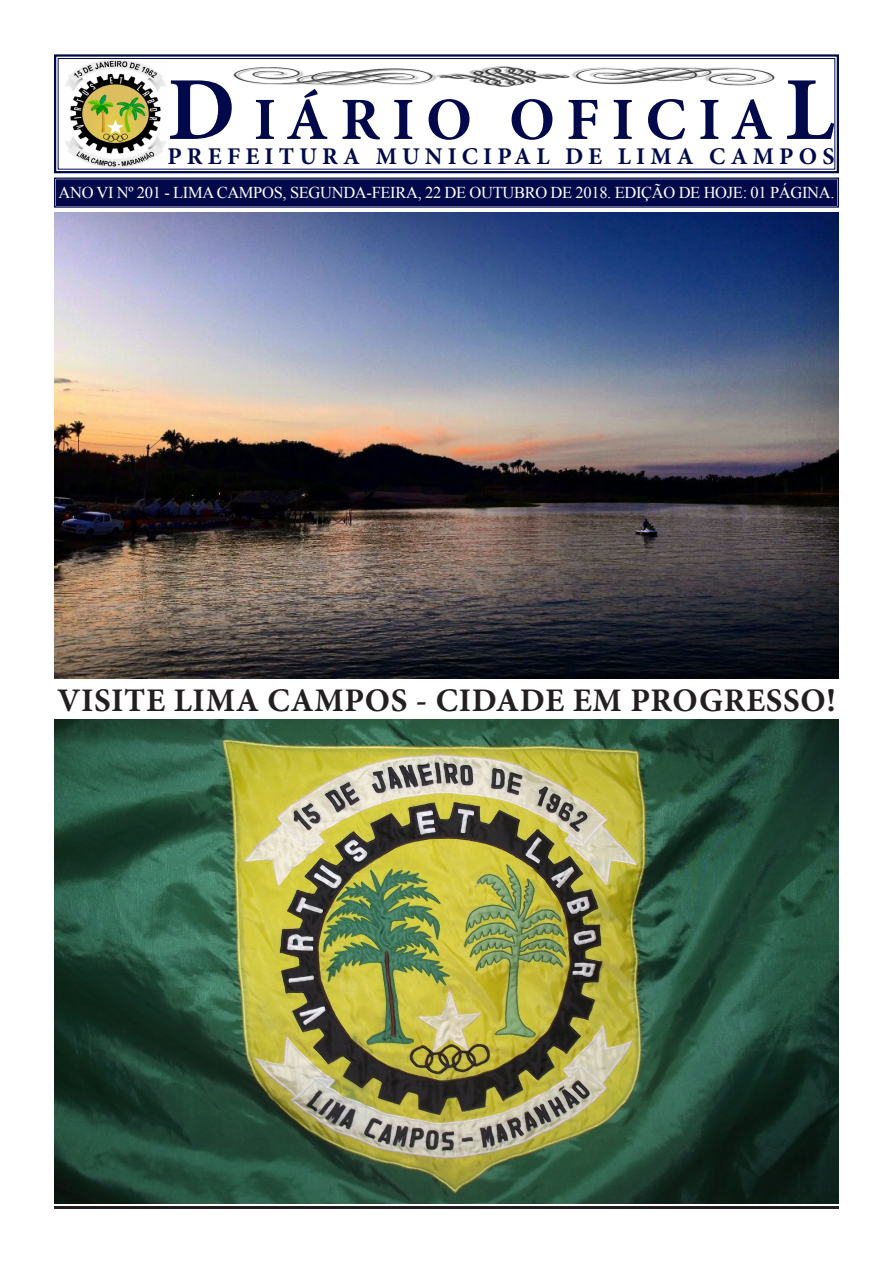
<style>
.page{position:relative;width:893px;height:1263px;background:#fff}
.page>*{position:absolute;margin:0;border:0;box-sizing:border-box;transform-origin:0 0}
.t1{font:700 60px "Minion Pro";letter-spacing:.19em;color:#01094a}
.t2{font:700 33px "Minion Pro";letter-spacing:.02em;color:#231f20}
.t3{font:700 24px "Minion Pro";letter-spacing:.215em;color:#01094a}
.t4{font:16.5px "Times New Roman";letter-spacing:-.02em;color:#fff}
.s1{font-size:90px}
</style>
<div class="page">
<svg style="left:54px;top:54px;width:785px;height:120px"></svg>
<div style="left:58px;top:58px;width:777px;height:112px;border:1px solid #01094a"></div>
<svg style="left:54px;top:177px;width:785px;height:31px;background:#111855"></svg>
<div style="left:56px;top:179px;width:781px;height:27px;border:1px solid #01094a"></div>
<div style="left:57px;top:181px;width:779px;height:23px;border:1px solid #01094a"></div>
<hr style="left:54px;top:1206px;width:785px;height:3px;background:#231f20">
<img style="left:230px;top:66px;width:550px;height:21px">
<img style="left:64px;top:60px;width:102px;height:108px">
<img style="left:54px;top:213px;width:785px;height:465px">
<img style="left:54px;top:720px;width:785px;height:483px">
<p class="t1" style="left:167px;top:77px;width:669px"><span class="s1">D</span>IÁRIO OFICIA<span class="s1">L</span></p>
<p class="t3" style="left:168px;top:140px;width:668px">PREFEITURA MUNICIPAL DE LIMA CAMPOS</p>
<p class="t4" style="left:58px;top:181px;width:777px">ANO VI Nº 201 - LIMA CAMPOS, SEGUNDA-FEIRA, 22 DE OUTUBRO DE 2018. EDIÇÃO DE HOJE: 01 PÁGINA.</p>
<p class="t2" style="left:57px;top:677px;width:780px">VISITE LIMA CAMPOS - CIDADE EM PROGRESSO!</p>
</div>
